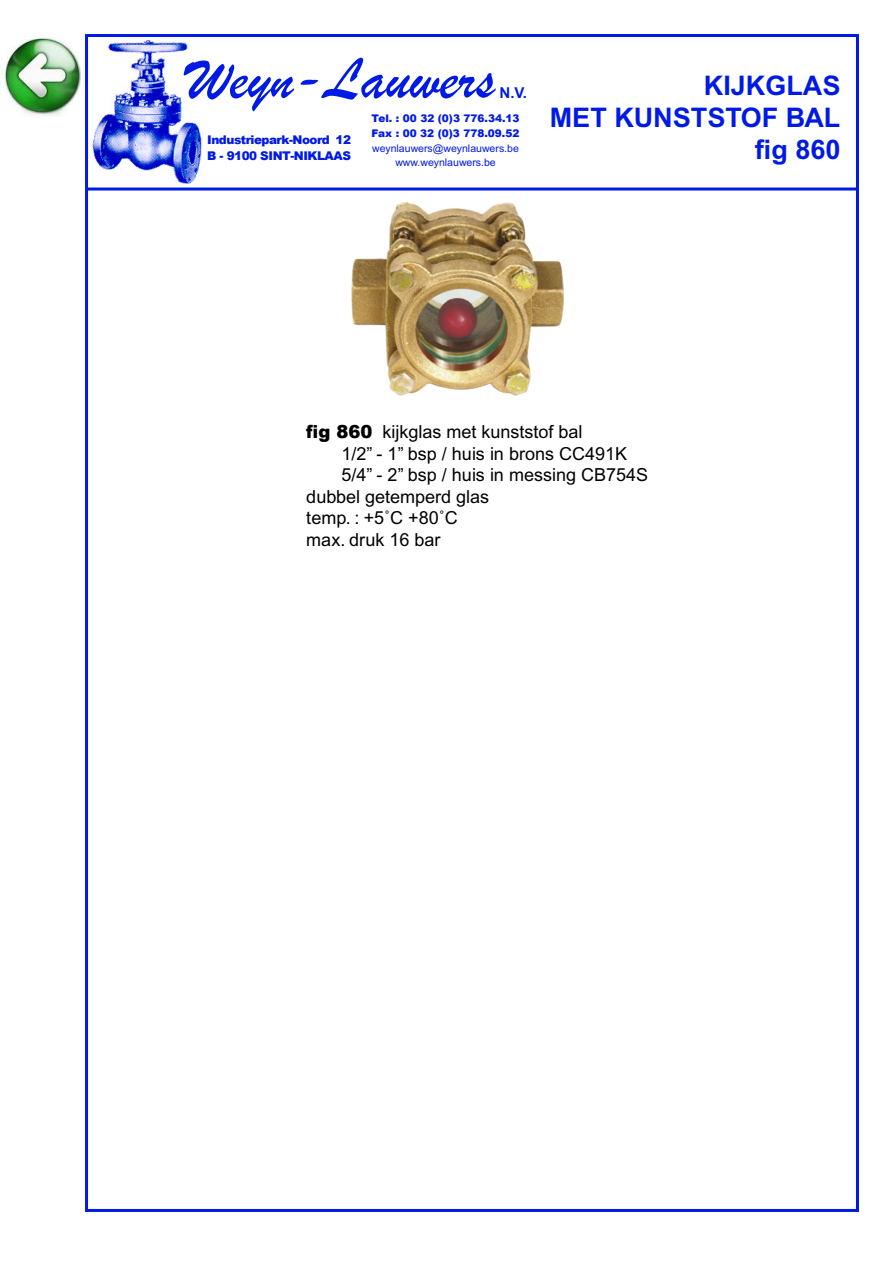
<style>
.page{position:relative;width:893px;height:1263px;background:#fff}
.page>*{position:absolute;margin:0;border:0;box-sizing:border-box;transform-origin:0 0}
.t1{font:61.5px "Brush Script";color:#001ae6}
.t2{font:700 27px/32.4px "Arial";color:#001ae6;text-align:right}
.t3{font:18px "Arial";color:#000}
.t4{font:700 15px "Arial";color:#001ae6}
.t5{font:900 12px/16.5px "Arial";letter-spacing:-.04em;color:#001ae6}
.t6{font:900 10.5px/15px "Arial";color:#001ae6;text-align:justify}
.t7{font:10.5px "Arial";letter-spacing:.005em;color:#001ae6}
.s1{font-weight:400}
.s2{font-weight:900}
</style>
<div class="page">
<img style="left:0;top:33px;width:81px;height:84px">
<img style="left:351px;top:203px;width:213px;height:192px">
<img style="left:89px;top:39px;width:117px;height:149px">
<hr style="left:88px;top:188px;width:771px;height:2px;background:#001ae6">
<p class="t1" style="left:186px;top:41px;width:310px">Weyn-Lauwers</p>
<p class="t4" style="left:499px;top:84px;width:29px">N.V.</p>
<p class="t5" style="left:207px;top:131px;width:145px">Industriepark-Noord 12<br>B - 9100 SINT-NIKLAAS</p>
<p class="t6" style="left:371px;top:111px;width:150px">Tel. : 00 32 (0)3 776.34.13<br>Fax : 00 32 (0)3 778.09.52 <span class="s1">weynlauwers@weynlauwers.be</span></p>
<p class="t7" style="left:395px;top:156px;width:102px">www.weynlauwers.be</p>
<p class="t2" style="left:550px;top:69px;width:292px">KIJKGLAS<br>MET KUNSTSTOF BAL fig 860</p>
<p class="t3" style="left:306px;top:421px;width:278px"><span class="s2">fig 860</span> kijkglas met kunststof bal</p>
<p class="t3" style="left:341px;top:443px;width:287px">1/2” - 1” bsp / huis in brons CC491K</p>
<p class="t3" style="left:341px;top:464px;width:308px">5/4” - 2” bsp / huis in messing CB754S</p>
<p class="t3" style="left:306px;top:486px;width:184px">dubbel getemperd glas</p>
<p class="t3" style="left:306px;top:508px;width:153px">temp. : +5˚C +80˚C</p>
<p class="t3" style="left:306px;top:529px;width:136px">max. druk 16 bar</p>
</div>
